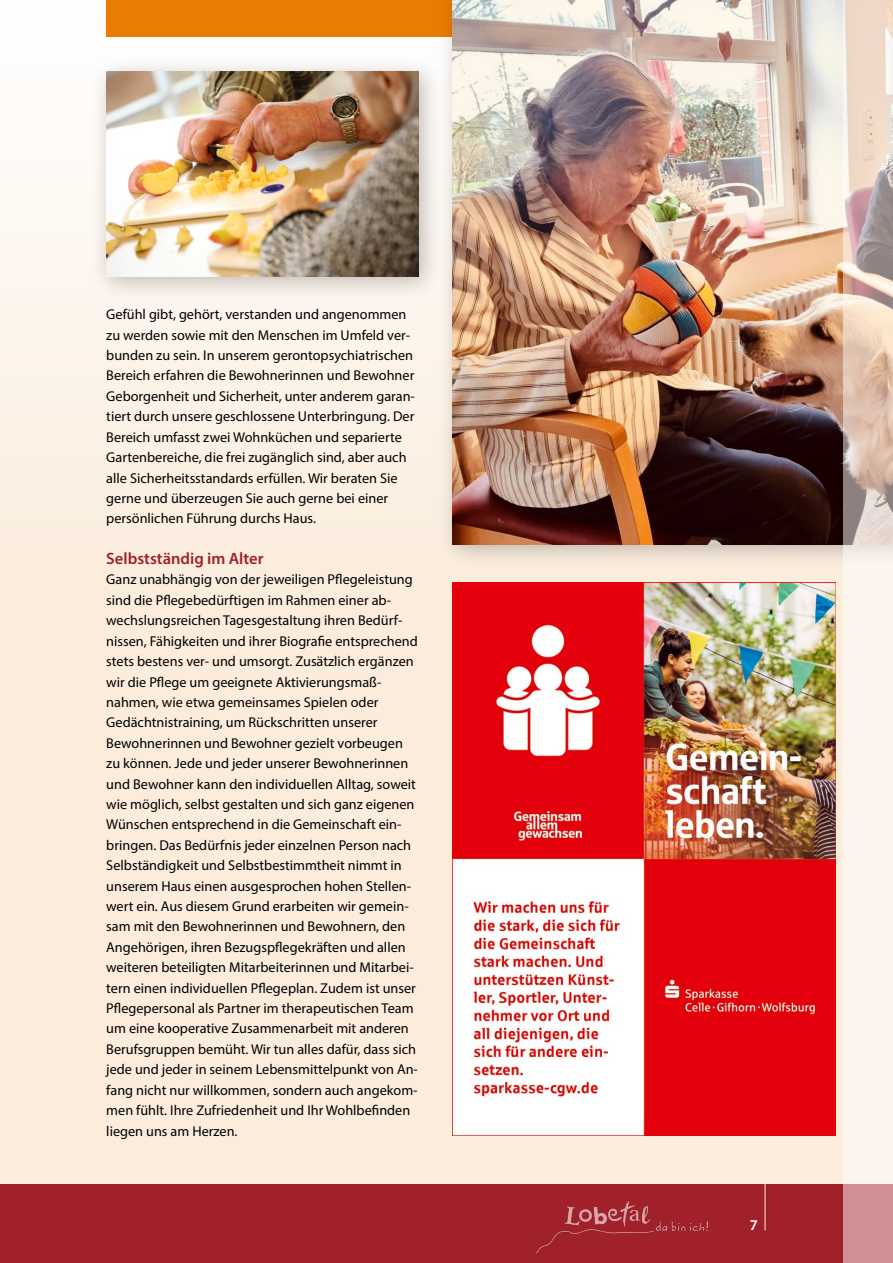
<style>
.page{position:relative;width:893px;height:1263px;background:#fbecdc}
.page>*{position:absolute;margin:0;border:0;box-sizing:border-box;transform-origin:0 0}
.t1{font:600 16.5px "Myriad Pro";color:#a0212a}
.t2{font:600 15px "Myriad Pro";color:#fff}
.t3{font:14.25px/20.4px "Myriad Pro";color:#000}
</style>
<div class="page">
<div style="left:0;top:0;width:893px;height:625px;background:linear-gradient(to bottom,#fffefc,#fbebda)"></div>
<div style="left:106px;top:0;width:787px;height:36px;background:#e97c02"></div>
<div style="left:437px;top:0;width:456px;height:569px;background:#000;opacity:.25"></div>
<img style="left:453px;top:0;width:390px;height:544px">
<div style="left:0;top:1184px;width:893px;height:79px;background:#a0212a"></div>
<svg style="left:843px;top:0;width:50px;height:1263px;background:#ead9d1"></svg>
<img style="left:537px;top:1201px;width:171px;height:51px">
<hr style="left:765px;top:1184px;width:1px;height:46px;background:#fbecdc">
<img style="left:453px;top:583px;width:382px;height:552px">
<div style="left:90px;top:55px;width:354px;height:247px;background:#000;opacity:.25"></div>
<img style="left:106px;top:72px;width:313px;height:204px">
<p class="t3" style="left:106px;top:304px;width:310px">Gefühl gibt, gehört, verstanden und angenommen zu werden sowie mit den Menschen im Umfeld ver&shy;bunden zu sein. In unserem gerontopsychiatrischen Bereich erfahren die Bewohnerinnen und Bewohner Geborgenheit und Sicherheit, unter anderem garan&shy;tiert durch unsere geschlossene Unterbringung. Der Bereich umfasst zwei Wohnküchen und separierte Gartenbereiche, die frei zugänglich sind, aber auch alle Sicherheitsstandards erfüllen. Wir beraten Sie gerne und überzeugen Sie auch gerne bei einer persönlichen Führung durchs Haus.</p>
<p class="t1" style="left:106px;top:548px;width:159px">Selbstständig im Alter</p>
<p class="t3" style="left:106px;top:569px;width:313px">Ganz unabhängig von der jeweiligen Pflegeleistung sind die Pflegebedürftigen im Rahmen einer ab&shy;wechslungsreichen Tagesgestaltung ihren Bedürf&shy;nissen, Fähigkeiten und ihrer Biografie entsprechend stets bestens ver- und umsorgt. Zusätzlich ergänzen wir die Pflege um geeignete Aktivierungsmaß&shy;nahmen, wie etwa gemeinsames Spielen oder Gedächtnistraining, um Rückschritten unserer Bewohnerinnen und Bewohner gezielt vorbeugen zu können. Jede und jeder unserer Bewohnerinnen und Bewohner kann den individuellen Alltag, soweit wie möglich, selbst gestalten und sich ganz eigenen Wünschen entsprechend in die Gemeinschaft ein&shy;bringen. Das Bedürfnis jeder einzelnen Person nach Selbständigkeit und Selbstbestimmtheit nimmt in unserem Haus einen ausgesprochen hohen Stellen&shy;wert ein. Aus diesem Grund erarbeiten wir gemein&shy;sam mit den Bewohnerinnen und Bewohnern, den Angehörigen, ihren Bezugspflegekräften und allen weiteren beteiligten Mitarbeiterinnen und Mitarbei&shy;tern einen individuellen Pflegeplan. Zudem ist unser Pflegepersonal als Partner im therapeutischen Team um eine kooperative Zusammenarbeit mit anderen Berufsgruppen bemüht. Wir tun alles dafür, dass sich jede und jeder in seinem Lebensmittelpunkt von An&shy;fang nicht nur willkommen, sondern auch angekom&shy;men fühlt. Ihre Zufriedenheit und Ihr Wohlbefinden liegen uns am Herzen.</p>
<p class="t2" style="left:750px;top:1215px;width:10px">7</p>
</div>
